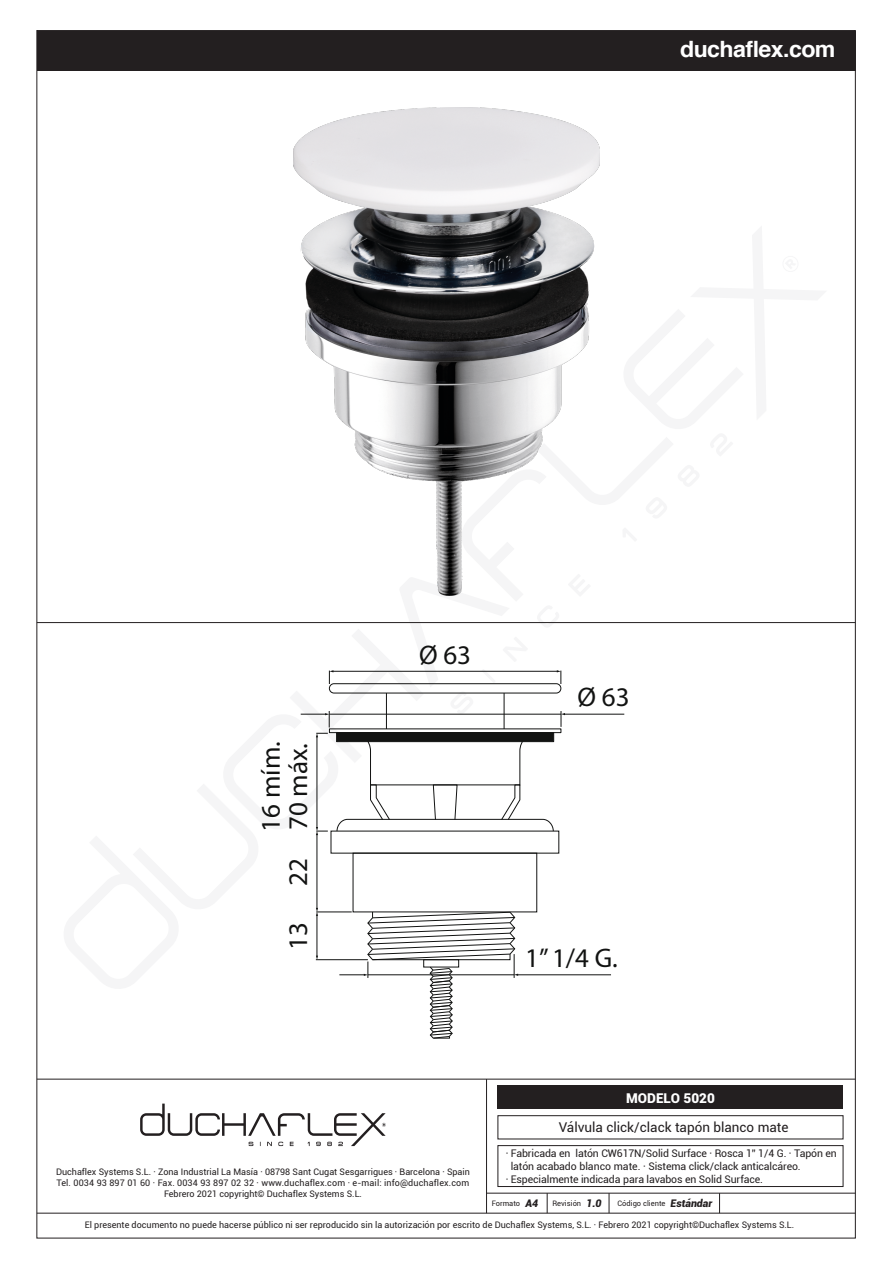
<style>
.page{position:relative;width:893px;height:1263px;background:#fff}
.page>*{position:absolute;margin:0;border:0;box-sizing:border-box;transform-origin:0 0}
.t1{font:27px/27.5px "Myriad Pro";color:#121312}
.t2{font:700 22.5px "Helvetica";letter-spacing:-.025em;color:#fff}
.t3{font:13.5px "Roboto";color:#231f20}
.t4{font:900 13.5px "Roboto";color:#fff}
.t5{font:10.5px "Roboto";letter-spacing:-.01em;color:#231f20}
.t6{font:9px/10.8px "Roboto";color:#231f20;text-align:center}
.t7{font:7.5px "Roboto";color:#231f20}
.s1{font-weight:900;font-style:italic;font-size:10.5px}
</style>
<div class="page">
<hr style="left:37px;top:1079px;width:818px;height:1px;background:#231f20">
<hr style="left:486px;top:1193px;width:369px;height:1px;background:#231f20">
<hr style="left:37px;top:1213px;width:818px;height:1px;background:#231f20">
<hr style="left:37px;top:622px;width:818px;height:1px;background:#231f20">
<hr style="left:486px;top:1079px;width:1px;height:134px;background:#231f20">
<svg style="left:547px;top:1193px;width:1px;height:20px"></svg>
<svg style="left:609px;top:1193px;width:1px;height:20px"></svg>
<svg style="left:719px;top:1193px;width:1px;height:20px"></svg>
<div style="left:37px;top:31px;width:818px;height:39px;background:#231f20"></div>
<div style="left:498px;top:1086px;width:345px;height:23px;background:#231f20"></div>
<div style="left:497px;top:1115px;width:346px;height:24px;border:1px solid #231f20"></div>
<div style="left:497px;top:1145px;width:346px;height:42px;border:1px solid #231f20"></div>
<svg style="left:61px;top:595px;width:766px;height:443px"></svg>
<svg style="left:140px;top:1103px;width:246px;height:43px"></svg>
<img style="left:293px;top:108px;width:307px;height:487px">
<h2 class="t2" style="left:680px;top:30px;width:157px">duchaflex.com</h2>
<h1 class="t1" style="left:256px;top:832px;width:92px;rotate:-90deg">16 mím.<br>70 máx.</h1>
<h1 class="t1" style="left:284px;top:886px;width:29px;rotate:-90deg">22</h1>
<h1 class="t1" style="left:284px;top:949px;width:29px;rotate:-90deg">13</h1>
<h1 class="t1" style="left:419px;top:641px;width:54px">Ø 63</h1>
<h1 class="t1" style="left:577px;top:683px;width:54px">Ø 63</h1>
<h1 class="t1" style="left:525px;top:944px;width:94px">1” 1/4 G.</h1>
<p class="t6" style="left:56px;top:1166px;width:415px">Duchaflex Systems S.L. · Zona Industrial La Masía · 08798 Sant Cugat Sesgarrigues · Barcelona · Spain<br>Tel. 0034 93 897 01 60 · Fax. 0034 93 897 02 32 · www.duchaflex.com · e-mail: info@duchaflex.com<br>Febrero 2021 copyright© Duchaflex Systems S.L.</p>
<h3 class="t4" style="left:626px;top:1089px;width:90px">MODELO 5020</h3>
<h3 class="t3" style="left:559px;top:1118px;width:231px">Válvula click/clack tapón blanco mate</h3>
<p class="t5" style="left:506px;top:1146px;width:333px">· Fabricada en latón CW617N/Solid Surface · Rosca 1” 1/4 G. · Tapón en</p>
<p class="t5" style="left:511px;top:1159px;width:292px">latón acabado blanco mate. · Sistema click/clack anticalcáreo.</p>
<p class="t5" style="left:506px;top:1171px;width:259px">· Especialmente indicada para lavabos en Solid Surface.</p>
<p class="t7" style="left:492px;top:1198px;width:48px">Formato <span class="s1">A4</span></p>
<p class="t7" style="left:553px;top:1198px;width:51px">Revisión <span class="s1">1.0</span></p>
<p class="t7" style="left:618px;top:1198px;width:96px">Código cliente <span class="s1">Estándar</span></p>
<p class="t6" style="left:85px;top:1219px;width:711px">El presente documento no puede hacerse público ni ser reproducido sin la autorización por escrito de Duchaflex Systems, S.L. · Febrero 2021 copyright©Duchaflex Systems S.L.</p>
</div>
